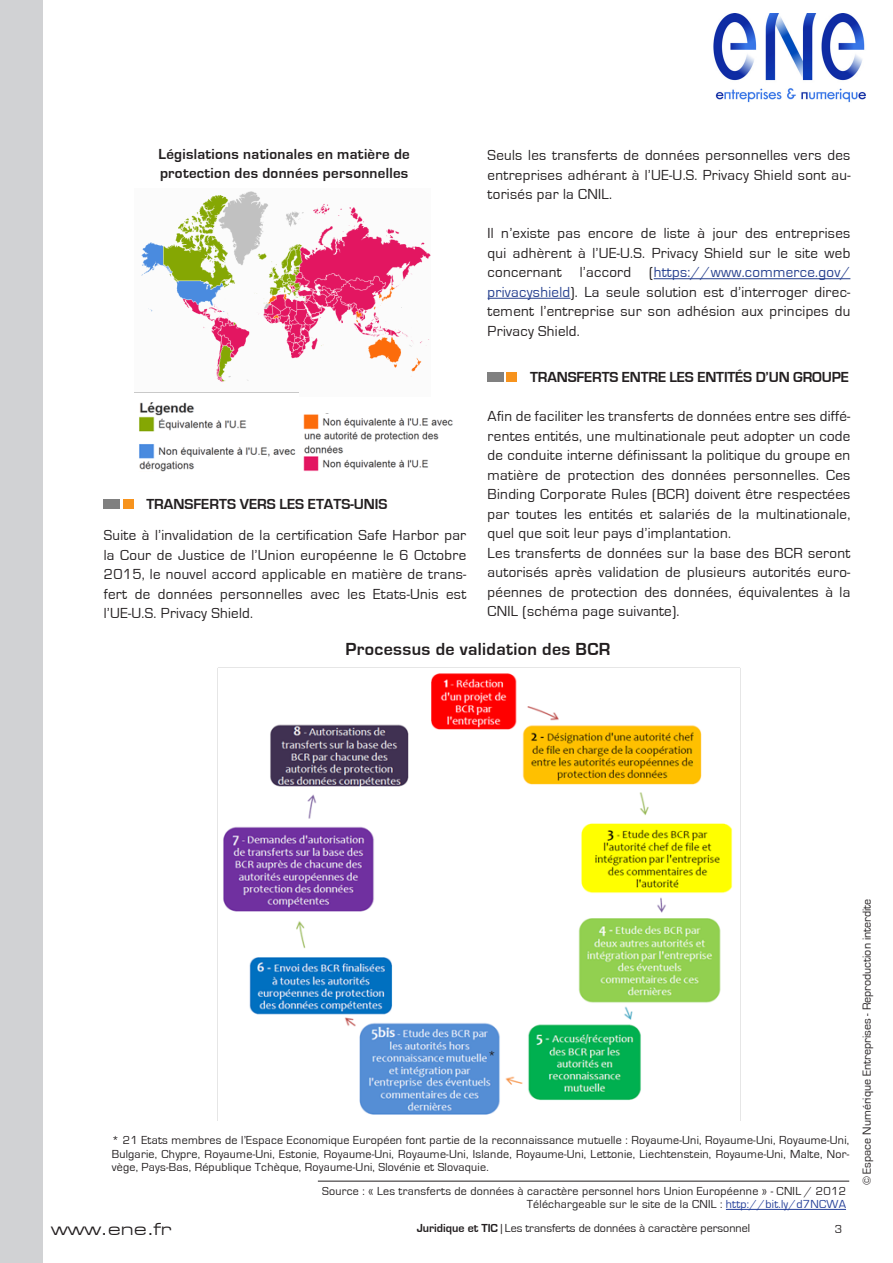
<style>
.page{position:relative;width:893px;height:1263px;background:#fff}
.page>*{position:absolute;margin:0;border:0;box-sizing:border-box;transform-origin:0 0}
.t1{font:700 18px "Eurostile";letter-spacing:.02em;color:#231f20}
.t2{font:18px "Eurostile Extended";color:#231f20}
.t3{font:15px/19.5px "Eurostile";letter-spacing:.02em;color:#231f20;text-align:justify}
.t4{font:700 15px/19.5px "Eurostile";letter-spacing:.02em;color:#231f20}
.t5{font:700 15px "Eurostile";letter-spacing:-.01em;color:#231f20}
.t6{font:700 15px "Eurostile";color:#231f20}
.t7{font:13.5px "Eurostile";color:#231f20}
.t8{font:12px/13.5px "Eurostile";letter-spacing:.02em;color:#231f20;text-align:justify}
.t9{font:12px "Eurostile";color:#231f20}
.s1{color:#253f8e}
.s2{color:#233e98}
.s3{font-weight:700}
</style>
<div class="page">
<div style="left:488px;top:372px;width:16px;height:10px;background:#808080"></div>
<div style="left:507px;top:372px;width:10px;height:10px;background:#f7931d"></div>
<div style="left:104px;top:499px;width:16px;height:9px;background:#808080"></div>
<div style="left:123px;top:499px;width:11px;height:9px;background:#f7931d"></div>
<hr style="left:654px;top:278px;width:196px;height:1px;background:#253f8e">
<hr style="left:488px;top:298px;width:82px;height:1px;background:#253f8e">
<img style="left:141px;top:191px;width:151px;height:191px">
<img style="left:292px;top:203px;width:139px;height:174px">
<img style="left:134px;top:392px;width:165px;height:79px">
<img style="left:303px;top:414px;width:150px;height:57px">
<img style="left:217px;top:667px;width:523px;height:454px">
<hr style="left:726px;top:1209px;width:120px;height:1px;background:#233e98">
<hr style="left:318px;top:1181px;width:531px;height:1px;background:#231f20">
<img style="left:713px;top:13px;width:153px;height:90px">
<div style="left:0;top:0;width:43px;height:1263px;background:#d1d2d4"></div>
<p class="t4" style="left:159px;top:144px;width:253px">Législations nationales en matière de protection des données personnelles</p>
<p class="t6" style="left:146px;top:495px;width:243px">TRANSFERTS VERS LES ETATS-UNIS</p>
<p class="t3" style="left:104px;top:526px;width:364px">Suite à l’invalidation de la certification Safe Harbor par la Cour de Justice de l’Union européenne le 6 Octobre 2015, le nouvel accord applicable en matière de trans&shy;fert de données personnelles avec les Etats-Unis est l’UE-U.S. Privacy Shield.</p>
<p class="t3" style="left:488px;top:146px;width:364px">Seuls les transferts de données personnelles vers des entreprises adhérant à l’UE-U.S. Privacy Shield sont au&shy;torisés par la CNIL.</p>
<p class="t3" style="left:488px;top:224px;width:364px">Il n’existe pas encore de liste à jour des entreprises qui adhèrent à l’UE-U.S. Privacy Shield sur le site web concernant l’accord (<span class="s1">https://www.commerce.gov/ privacyshield</span>). La seule solution est d’interroger direc&shy;tement l’entreprise sur son adhésion aux principes du Privacy Shield.</p>
<p class="t5" style="left:530px;top:369px;width:320px">TRANSFERTS ENTRE LES ENTITÉS D’UN GROUPE</p>
<p class="t3" style="left:488px;top:407px;width:364px;text-align:left">Afin de faciliter les transferts de données entre ses diffé&shy;rentes entités, une multinationale peut adopter un code de conduite interne définissant la politique du groupe en matière de protection des données personnelles. Ces Binding Corporate Rules (BCR) doivent être respectées par toutes les entités et salariés de la multinationale, quel que soit leur pays d’implantation.<br>Les transferts de données sur la base des BCR seront autorisés après validation de plusieurs autorités euro&shy;péennes de protection des données, équivalentes à la CNIL (schéma page suivante).</p>
<p class="t1" style="left:346px;top:639px;width:266px">Processus de validation des BCR</p>
<p class="t7" style="left:488px;top:1048px;width:10px">*</p>
<p class="t8" style="left:112px;top:1134px;width:739px">* 21 Etats membres de l’Espace Economique Européen font partie de la reconnaissance mutuelle : Royaume-Uni, Royaume-Uni, Royaume-Uni, Bulgarie, Chypre, Royaume-Uni, Estonie, Royaume-Uni, Royaume-Uni, Islande, Royaume-Uni, Lettonie, Liechtenstein, Royaume-Uni, Malte, Nor&shy;vège, Pays-Bas, République Tchèque, Royaume-Uni, Slovénie et Slovaquie.</p>
<p class="t8" style="left:322px;top:1184px;width:525px;text-align:right">Source : « Les transferts de données à caractère personnel hors Union Européenne » - CNIL / 2012<br>Téléchargeable sur le site de la CNIL : <span class="s2">http://bit.ly/d7NCWA</span></p>
<p class="t2" style="left:51px;top:1219px;width:122px">www.ene.fr</p>
<p class="t9" style="left:417px;top:1221px;width:335px"><span class="s3">Juridique et TIC</span> | Les transferts de données à caractère personnel</p>
<p class="t8" style="left:835px;top:1222px;width:9px">3</p>
<p class="t9" style="left:860px;top:1185px;width:288px;rotate:-90deg">© Espace Numérique Entreprises - Reproduction interdite</p>
</div>
